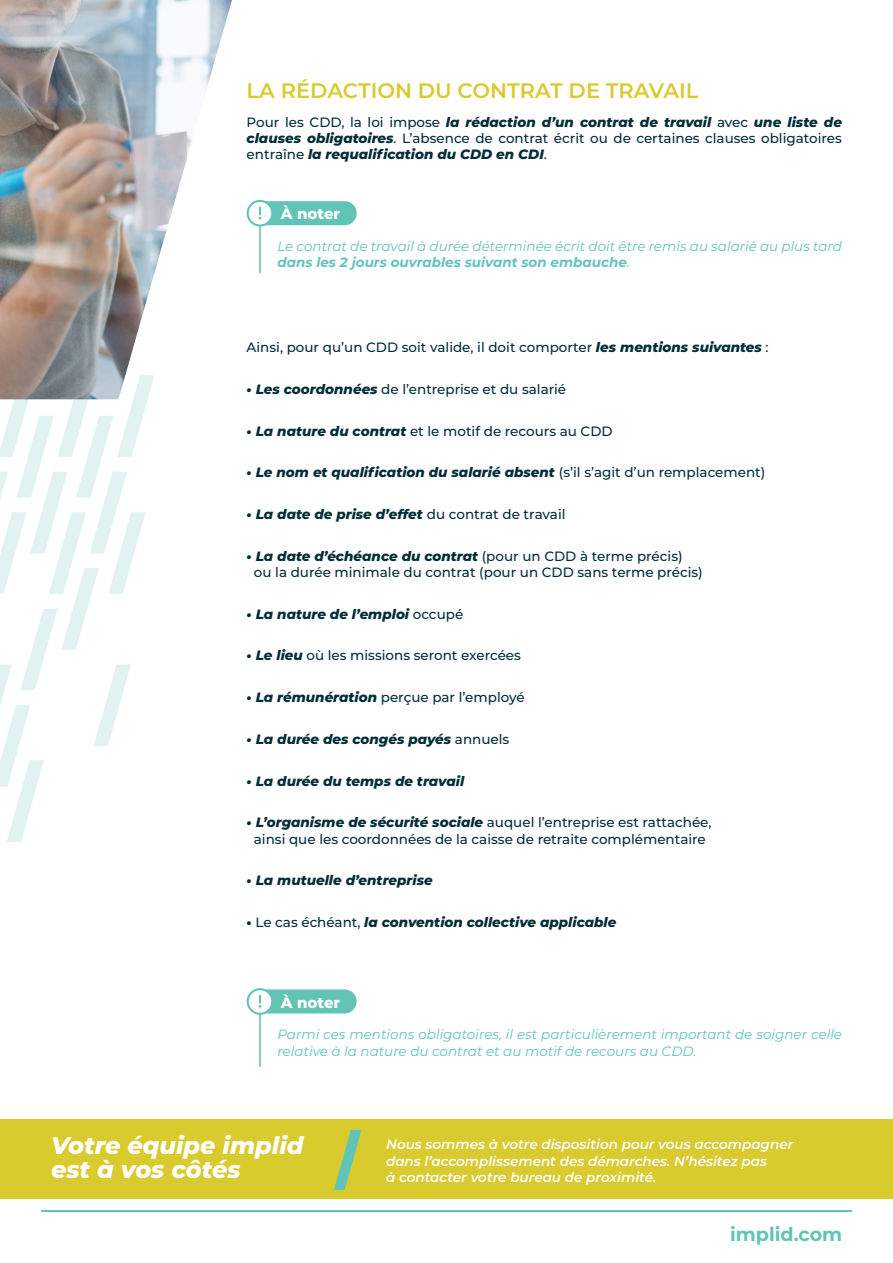
<style>
.page{position:relative;width:893px;height:1263px;background:#fff}
.page>*{position:absolute;margin:0;border:0;box-sizing:border-box;transform-origin:0 0}
.t1{font:italic 800 24px/24px "Montserrat";color:#fff}
.t2{font:600 21px "Montserrat";color:#d9ca2e}
.t3{font:700 19.05px "Montserrat";color:#61c4b6}
.t4{font:800 15px "Montserrat";color:#fff}
.t5{font:500 13.5px/16.2px "Montserrat";color:#012d3a;text-align:justify}
.t6{font:italic 800 13.5px "Montserrat";color:#012d3a}
.t7{font:italic 13.5px/16.2px "Montserrat";color:#61c4b6}
.t8{font:italic 600 13.5px/16.5px "Montserrat";color:#fff}
.s1{font-weight:800;font-style:italic}
.s2{font-weight:700}
.s3{font-weight:500;font-style:normal}
.s4{font-style:normal}
</style>
<div class="page">
<svg style="left:0;top:399px;width:148px;height:443px"></svg>
<hr style="left:41px;top:1210px;width:811px;height:1px;background:#61c4b6">
<div style="left:0;top:1119px;width:893px;height:79px;background:#d9ca2e"></div>
<svg style="left:334px;top:1130px;width:28px;height:60px"></svg>
<hr style="left:259px;top:218px;width:2px;height:55px;background:#61c4b6">
<div style="left:253px;top:201px;width:104px;height:24px;background:#61c4b6;border-radius:12px"></div>
<svg style="left:247px;top:200px;width:26px;height:27px"></svg>
<hr style="left:259px;top:1006px;width:2px;height:61px;background:#61c4b6">
<div style="left:253px;top:989px;width:104px;height:24px;background:#61c4b6;border-radius:12px"></div>
<svg style="left:247px;top:988px;width:26px;height:27px"></svg>
<img style="left:0;top:0;width:232px;height:399px">
<p class="t2" style="left:247px;top:76px;width:453px">LA RÉDACTION DU CONTRAT DE TRAVAIL</p>
<p class="t5" style="left:247px;top:114px;width:597px">Pour les CDD, la loi impose <span class="s1">la rédaction d’un contrat de travail</span> avec <span class="s1">une liste de clauses obligatoires</span>. L’absence de contrat écrit ou de certaines clauses obligatoires entraîne <span class="s1">la requalification du CDD en CDI</span>.</p>
<p class="t4" style="left:281px;top:203px;width:61px">À noter</p>
<p class="t7" style="left:277px;top:238px;width:566px">Le contrat de travail à durée déterminée écrit doit être remis au salarié au plus tard <span class="s2">dans les 2 jours ouvrables suivant son embauche</span>.</p>
<p class="t5" style="left:247px;top:339px;width:523px">Ainsi, pour qu’un CDD soit valide, il doit comporter <span class="s1">les mentions suivantes</span> :</p>
<p class="t5" style="left:247px;top:380px;width:321px"><span class="s1">• Les coordonnées</span> de l’entreprise et du salarié</p>
<p class="t5" style="left:247px;top:422px;width:368px"><span class="s1">• La nature du contrat</span> et le motif de recours au CDD</p>
<p class="t6" style="left:247px;top:463px;width:520px">• Le nom et qualification du salarié absent <span class="s3">(s’il s’agit d’un remplacement)</span></p>
<p class="t6" style="left:247px;top:504px;width:320px">• La date de prise d’effet <span class="s3">du contrat de travail</span></p>
<p class="t6" style="left:247px;top:546px;width:438px">• La date d’échéance du contrat <span class="s3">(pour un CDD à terme précis)</span></p>
<p class="t5" style="left:254px;top:563px;width:450px">ou la durée minimale du contrat (pour un CDD sans terme précis)</p>
<p class="t6" style="left:247px;top:604px;width:218px">• La nature de l’emploi <span class="s3">occupé</span></p>
<p class="t5" style="left:247px;top:647px;width:276px"><span class="s1">• Le lieu</span> où les missions seront exercées</p>
<p class="t5" style="left:247px;top:689px;width:280px"><span class="s1">• La rémunération</span> perçue par l’employé</p>
<p class="t6" style="left:247px;top:729px;width:264px">• La durée des congés payés <span class="s3">annuels</span></p>
<p class="t6" style="left:247px;top:771px;width:219px">• La durée du temps de travail</p>
<p class="t5" style="left:247px;top:814px;width:466px"><span class="s1">• L’organisme de sécurité sociale</span> auquel l’entreprise est rattachée,</p>
<p class="t5" style="left:254px;top:830px;width:453px">ainsi que les coordonnées de la caisse de retraite complémentaire</p>
<p class="t6" style="left:247px;top:870px;width:188px">• La mutuelle d’entreprise</p>
<p class="t6" style="left:247px;top:912px;width:371px"><span class="s4">•</span> <span class="s3">Le cas échéant,</span> la convention collective applicable</p>
<p class="t4" style="left:281px;top:991px;width:61px">À noter</p>
<p class="t7" style="left:277px;top:1026px;width:566px">Parmi ces mentions obligatoires, il est particulièrement important de soigner celle relative à la nature du contrat et au motif de recours au CDD.</p>
<p class="t1" style="left:51px;top:1132px;width:254px">Votre équipe implid est à vos côtés</p>
<p class="t8" style="left:386px;top:1135px;width:409px">Nous sommes à votre disposition pour vous accompagner dans l’accomplissement des démarches. N’hésitez pas<br>à contacter votre bureau de proximité.</p>
<p class="t3" style="left:730px;top:1221px;width:114px">implid.com</p>
</div>
